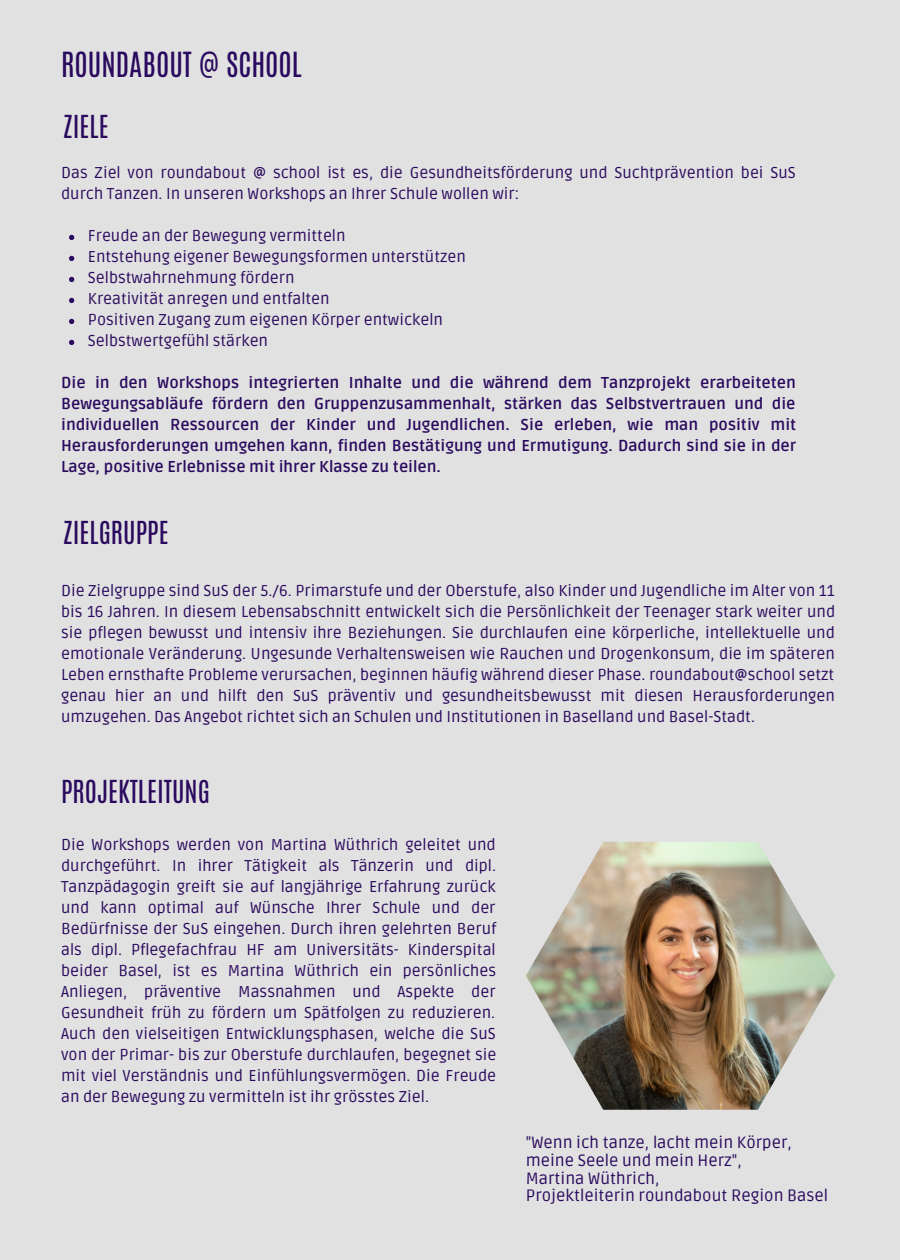
<style>
.page{position:relative;width:900px;height:1260px;background:#e1e1e1}
.page>*{position:absolute;margin:0;border:0;box-sizing:border-box;transform-origin:0 0}
.t1{font:29px "Antonio";color:#2a0a5e}
.t2{font:26.5px "Antonio";color:#2a0a5e}
.t3{font:16.25px/17.8px "Ruda";color:#2a0a5e}
.t4{font:15.75px/21px "Ruda";color:#2a0a5e;text-align:justify}
.t5{font:700 15.75px/21px "Ruda";color:#2a0a5e;text-align:justify}
</style>
<div class="page">
<img style="left:526px;top:842px;width:309px;height:268px">
<svg style="left:69px;top:235px;width:5px;height:5px"></svg>
<svg style="left:69px;top:256px;width:5px;height:5px"></svg>
<svg style="left:69px;top:277px;width:5px;height:5px"></svg>
<svg style="left:69px;top:298px;width:5px;height:5px"></svg>
<svg style="left:69px;top:319px;width:5px;height:5px"></svg>
<svg style="left:69px;top:340px;width:5px;height:5px"></svg>
<p class="t1" style="left:61px;top:44px;width:242px">ROUNDABOUT @ SCHOOL</p>
<p class="t2" style="left:63px;top:108px;width:47px">ZIELE</p>
<p class="t4" style="left:61px;top:163px;width:736px">Das Ziel von roundabout @ school ist es, die Gesundheitsförderung und Suchtprävention bei SuS durch Tanzen. In unseren Workshops an Ihrer Schule wollen wir:</p>
<p class="t4" style="left:88px;top:226px;width:259px">Freude an der Bewegung vermitteln</p>
<p class="t4" style="left:88px;top:247px;width:380px">Entstehung eigener Bewegungsformen unterstützen</p>
<p class="t4" style="left:88px;top:268px;width:208px">Selbstwahrnehmung fördern</p>
<p class="t4" style="left:88px;top:289px;width:243px">Kreativität anregen und entfalten</p>
<p class="t4" style="left:88px;top:310px;width:357px">Positiven Zugang zum eigenen Körper entwickeln</p>
<p class="t4" style="left:88px;top:331px;width:182px">Selbstwertgefühl stärken</p>
<p class="t5" style="left:61px;top:373px;width:737px">Die in den Workshops integrierten Inhalte und die während dem Tanzprojekt erarbeiteten Bewegungsabläufe fördern den Gruppenzusammenhalt, stärken das Selbstvertrauen und die individuellen Ressourcen der Kinder und Jugendlichen. Sie erleben, wie man positiv mit Herausforderungen umgehen kann, finden Bestätigung und Ermutigung. Dadurch sind sie in der Lage, positive Erlebnisse mit ihrer Klasse zu teilen.</p>
<p class="t2" style="left:63px;top:514px;width:107px">ZIELGRUPPE</p>
<p class="t4" style="left:61px;top:580px;width:776px">Die Zielgruppe sind SuS der 5./6. Primarstufe und der Oberstufe, also Kinder und Jugendliche im Alter von 11 bis 16 Jahren. In diesem Lebensabschnitt entwickelt sich die Persönlichkeit der Teenager stark weiter und sie pflegen bewusst und intensiv ihre Beziehungen. Sie durchlaufen eine körperliche, intellektuelle und emotionale Veränderung. Ungesunde Verhaltensweisen wie Rauchen und Drogenkonsum, die im späteren Leben ernsthafte Probleme verursachen, beginnen häufig während dieser Phase. roundabout@school setzt genau hier an und hilft den SuS präventiv und gesundheitsbewusst mit diesen Herausforderungen umzugehen. Das Angebot richtet sich an Schulen und Institutionen in Baselland und Basel-Stadt.</p>
<p class="t2" style="left:61px;top:773px;width:150px">PROJEKTLEITUNG</p>
<p class="t4" style="left:61px;top:834px;width:437px">Die Workshops werden von Martina Wüthrich geleitet und durchgeführt. In ihrer Tätigkeit als Tänzerin und dipl.<br>Tanzpädagogin greift sie auf langjährige Erfahrung zurück und kann optimal auf Wünsche Ihrer Schule und der Bedürfnisse der SuS eingehen. Durch ihren gelehrten Beruf als dipl. Pflegefachfrau HF am Universitäts- Kinderspital beider Basel, ist es Martina Wüthrich ein persönliches Anliegen, präventive Massnahmen und Aspekte der Gesundheit früh zu fördern um Spätfolgen zu reduzieren.<br>Auch den vielseitigen Entwicklungsphasen, welche die SuS von der Primar- bis zur Oberstufe durchlaufen, begegnet sie mit viel Verständnis und Einfühlungsvermögen. Die Freude an der Bewegung zu vermitteln ist ihr grösstes Ziel.</p>
<p class="t3" style="left:526px;top:1134px;width:268px">"Wenn ich tanze, lacht mein Körper, meine Seele und mein Herz",</p>
<p class="t3" style="left:526px;top:1170px;width:135px">Martina Wüthrich,</p>
<p class="t3" style="left:526px;top:1187px;width:304px">Projektleiterin roundabout Region Basel</p>
</div>
